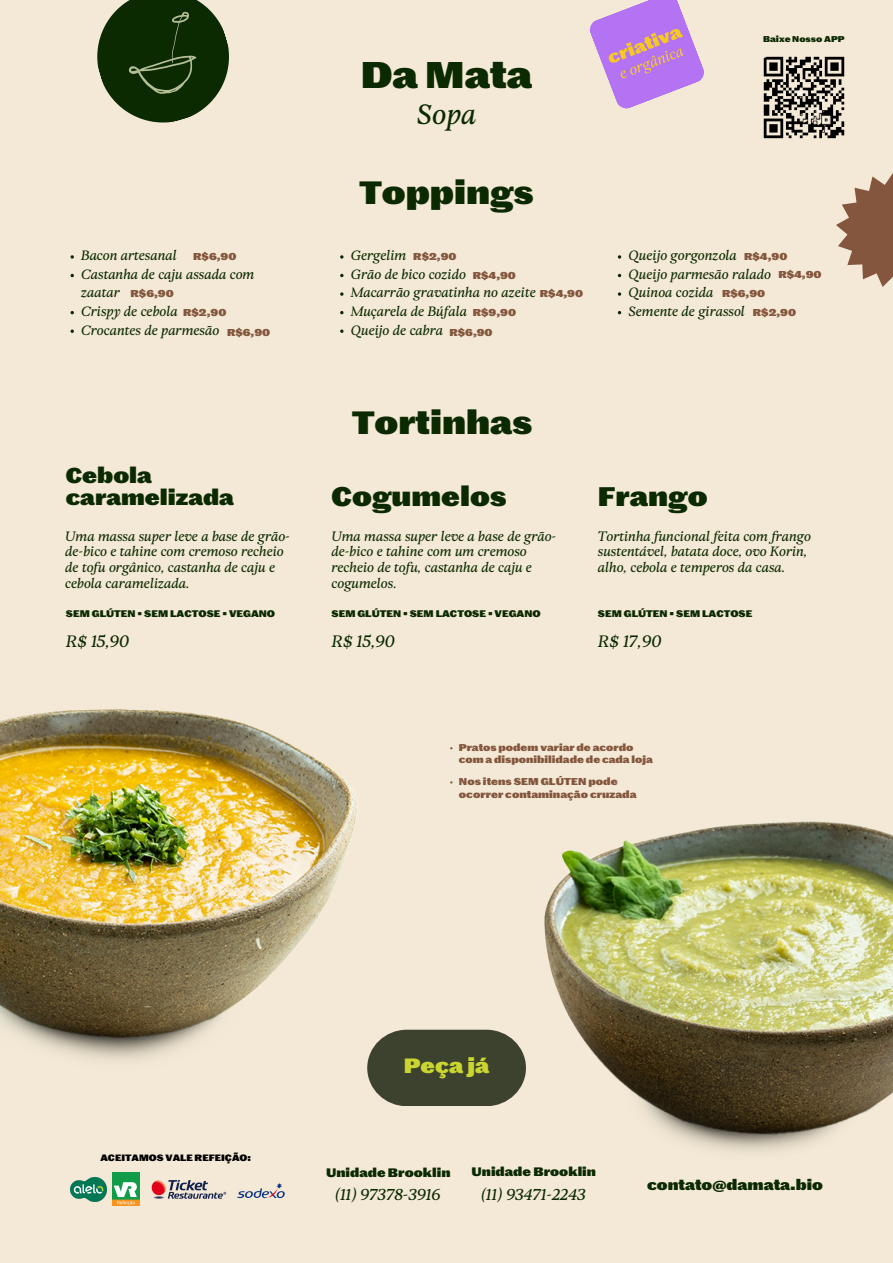
<style>
.page{position:relative;width:893px;height:1263px;background:#f4e9d6}
.page>*{position:absolute;margin:0;border:0;box-sizing:border-box;transform-origin:0 0}
.t1{font:900 36.3px "Marr Sans";color:#0c2a01}
.t2{font:900 31.5px "Marr Sans";color:#0c2a01}
.t3{font:italic 27.9px "Meduza Text FJ";color:#0c2a01}
.t4{font:900 26.25px "Marr Sans";color:#0c2a01}
.t5{font:900 21px/22.5px "Marr Sans";color:#0c2a01}
.t6{font:900 20.25px "Marr Sans";color:#cad62f}
.t7{font:italic 16.5px "Meduza Text FJ";color:#0c2a01}
.t8{font:italic 15.75px "Meduza Text FJ";color:#0c2a01}
.t9{font:900 14.25px "Marr Sans";color:#0c2a01}
.t10{font:italic 13.5px/15.8px "Meduza Text FJ";color:#0c2a01}
.t11{font:900 12px "Marr Sans";color:#0c2a01}
.t12{font:900 9.75px/13.5px "Marr Sans";color:#83563d}
.t13{font:900 9.6px/12.9px "Marr Sans";color:#83563d}
.t14{font:900 9.38px "Marr Sans";color:#0c2a01}
.t15{font:900 9px "Marr Sans";color:#000}
.t16{font:900 8.25px "Marr Sans";color:#0c2a01}
</style>
<div class="page">
<img style="left:70px;top:1177px;width:37px;height:24px">
<img style="left:151px;top:1180px;width:75px;height:18px">
<img style="left:112px;top:1172px;width:28px;height:34px">
<img style="left:237px;top:1182px;width:48px;height:16px">
<div style="left:370px;top:1030px;width:119px;height:76px;background:#3c422e"></div>
<svg style="left:97px;top:0;width:132px;height:122px"></svg>
<svg style="left:618px;top:255px;width:3px;height:4px"></svg>
<svg style="left:618px;top:292px;width:3px;height:4px"></svg>
<svg style="left:836px;top:173px;width:57px;height:114px;fill:#83563d"></svg>
<img style="left:763px;top:56px;width:82px;height:83px">
<img style="left:489px;top:821px;width:404px;height:331px">
<img style="left:0;top:709px;width:370px;height:373px">
<svg style="left:71px;top:255px;width:3px;height:4px"></svg>
<svg style="left:71px;top:329px;width:3px;height:4px"></svg>
<svg style="left:340px;top:255px;width:3px;height:4px"></svg>
<svg style="left:340px;top:292px;width:3px;height:4px"></svg>
<svg style="left:340px;top:329px;width:3px;height:4px"></svg>
<svg style="left:590px;top:0;width:114px;height:109px"></svg>
<p class="t1" style="left:361px;top:60px;width:173px">Da Mata</p>
<p class="t3" style="left:417px;top:103px;width:61px">Sopa</p>
<p class="t2" style="left:359px;top:180px;width:176px">Toppings</p>
<p class="t10" style="left:81px;top:249px;width:97px">Bacon artesanal</p>
<h2 class="t10" style="left:81px;top:266px;width:175px;line-height:18.6px">Castanha de caju assada com zaatar</h2>
<p class="t10" style="left:81px;top:305px;width:98px">Crispy de cebola</p>
<p class="t10" style="left:81px;top:323px;width:140px">Crocantes de parmesão</p>
<p class="t10" style="left:351px;top:249px;width:57px">Gergelim</p>
<p class="t10" style="left:351px;top:267px;width:117px">Grão de bico cozido</p>
<p class="t10" style="left:351px;top:286px;width:187px">Macarrão gravatinha no azeite</p>
<p class="t10" style="left:351px;top:305px;width:118px">Muçarela de Búfala</p>
<h2 class="t12" style="left:193px;top:251px;width:45px">R$6,90</h2>
<p class="t12" style="left:413px;top:251px;width:45px">R$2,90</p>
<p class="t12" style="left:473px;top:270px;width:45px">R$4,90</p>
<h5 class="t12" style="left:131px;top:287px;width:45px">R$6,90</h5>
<p class="t12" style="left:540px;top:287px;width:45px">R$4,90</p>
<p class="t12" style="left:183px;top:307px;width:45px">R$2,90</p>
<p class="t12" style="left:473px;top:307px;width:45px">R$9,90</p>
<p class="t12" style="left:449px;top:326px;width:45px">R$6,90</p>
<p class="t12" style="left:227px;top:326px;width:45px">R$6,90</p>
<p class="t10" style="left:351px;top:323px;width:94px">Queijo de cabra</p>
<p class="t2" style="left:352px;top:409px;width:182px">Tortinhas</p>
<p class="t16" style="left:763px;top:36px;width:83px">Baixe Nosso APP</p>
<h4 class="t10" style="left:628px;top:249px;width:110px">Queijo gorgonzola</h4>
<p class="t10" style="left:628px;top:267px;width:144px">Queijo parmesão ralado</p>
<p class="t10" style="left:628px;top:286px;width:87px">Quinoa cozida</p>
<p class="t10" style="left:628px;top:305px;width:118px">Semente de girassol</p>
<p class="t12" style="left:744px;top:251px;width:45px">R$4,90</p>
<p class="t12" style="left:778px;top:268px;width:45px">R$4,90</p>
<p class="t12" style="left:722px;top:287px;width:45px">R$6,90</p>
<p class="t12" style="left:753px;top:307px;width:45px">R$2,90</p>
<h3 class="t5" style="left:66px;top:466px;width:170px">Cebola caramelizada</h3>
<p class="t10" style="left:65px;top:529px;width:226px">Uma massa super leve a base de grão&shy;de-bico e tahine com cremoso recheio de tofu orgânico, castanha de caju e cebola caramelizada.</p>
<h3 class="t10" style="left:331px;top:529px;width:226px">Uma massa super leve a base de grão&shy;de-bico e tahine com um cremoso recheio de tofu, castanha de caju e cogumelos.</h3>
<p class="t10" style="left:598px;top:529px;width:215px">Tortinha funcional feita com frango sustentável, batata doce, ovo Korin, alho, cebola e temperos da casa.</p>
<p class="t4" style="left:331px;top:486px;width:177px">Cogumelos</p>
<h6 class="t4" style="left:598px;top:486px;width:111px">Frango</h6>
<p class="t14" style="left:66px;top:610px;width:211px">SEM GLÚTEN • SEM LACTOSE • VEGANO</p>
<p class="t14" style="left:331px;top:610px;width:211px">SEM GLÚTEN • SEM LACTOSE • VEGANO</p>
<h6 class="t14" style="left:598px;top:610px;width:156px">SEM GLÚTEN • SEM LACTOSE</h6>
<h6 class="t7" style="left:66px;top:634px;width:65px">R$ 15,90</h6>
<p class="t7" style="left:332px;top:634px;width:65px">R$ 15,90</p>
<p class="t7" style="left:598px;top:634px;width:65px">R$ 17,90</p>
<h5 class="t13" style="left:459px;top:741px;width:196px">Pratos podem variar de acordo com a disponibilidade de cada loja</h5>
<p class="t12" style="left:459px;top:775px;width:179px">Nos itens SEM GLÚTEN pode ocorrer contaminação cruzada</p>
<p class="t15" style="left:100px;top:1154px;width:152px">ACEITAMOS VALE REFEIÇÃO:</p>
<h1 class="t6" style="left:404px;top:1057px;width:87px">Peça já</h1>
<p class="t11" style="left:326px;top:1167px;width:126px">Unidade Brooklin</p>
<p class="t8" style="left:335px;top:1188px;width:107px">(11) 97378-3916</p>
<p class="t11" style="left:471px;top:1167px;width:126px">Unidade Brooklin</p>
<p class="t8" style="left:481px;top:1187px;width:106px">(11) 93471-2243</p>
<p class="t9" style="left:647px;top:1179px;width:177px">contato@damata.bio</p>
</div>
